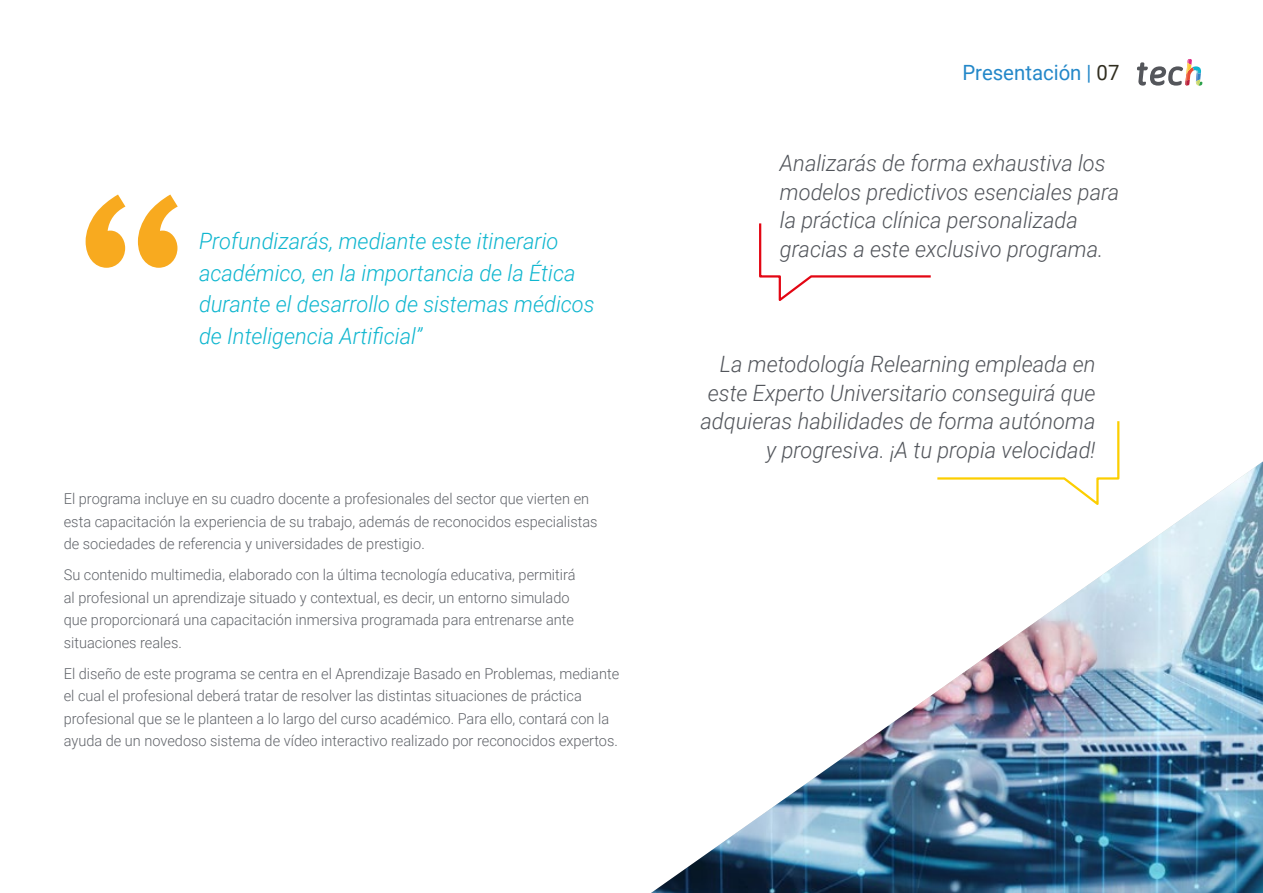
<style>
.page{position:relative;width:1263px;height:893px;background:#fff}
.page>*{position:absolute;margin:0;border:0;box-sizing:border-box;transform-origin:0 0}
.t1{font:italic 300 22.5px/28.5px "Roboto";color:#52555b;text-align:right}
.t2{font:italic 300 22.5px/31.5px "Roboto";color:#0fb6cf}
.t3{font:21px "Roboto";color:#2488c9}
.t4{font:300 15px/22.5px "Roboto";color:#61646a}
.s1{color:#312e20}
</style>
<div class="page">
<img style="left:651px;top:461px;width:612px;height:432px">
<svg style="left:935px;top:421px;width:185px;height:87px"></svg>
<svg style="left:759px;top:223px;width:172px;height:78px"></svg>
<svg style="left:86px;top:195px;width:92px;height:73px"></svg>
<svg style="left:1137px;top:59px;width:65px;height:27px"></svg>
<h1 class="t2" style="left:199px;top:224px;width:397px">Profundizarás, mediante este itinerario académico, en la importancia de la Ética durante el desarrollo de sistemas médicos de Inteligencia Artificial”</h1>
<p class="t4" style="left:64px;top:487px;width:535px">El programa incluye en su cuadro docente a profesionales del sector que vierten en esta capacitación la experiencia de su trabajo, además de reconocidos especialistas de sociedades de referencia y universidades de prestigio.</p>
<p class="t4" style="left:64px;top:563px;width:513px">Su contenido multimedia, elaborado con la última tecnología educativa, permitirá al profesional un aprendizaje situado y contextual, es decir, un entorno simulado que proporcionará una capacitación inmersiva programada para entrenarse ante situaciones reales.</p>
<p class="t4" style="left:64px;top:662px;width:557px">El diseño de este programa se centra en el Aprendizaje Basado en Problemas, mediante el cual el profesional deberá tratar de resolver las distintas situaciones de práctica profesional que se le planteen a lo largo del curso académico. Para ello, contará con la ayuda de un novedoso sistema de vídeo interactivo realizado por reconocidos expertos.</p>
<h2 class="t3" style="left:962px;top:57px;width:159px">Presentación | <span class="s1">07</span></h2>
<h1 class="t1" style="left:780px;top:148px;width:341px;text-align:left">Analizarás de forma exhaustiva los modelos predictivos esenciales para la práctica clínica personalizada gracias a este exclusivo programa.</h1>
<h1 class="t1" style="left:700px;top:349px;width:396px">La metodología Relearning empleada en este Experto Universitario conseguirá que adquieras habilidades de forma autónoma y progresiva. ¡A tu propia velocidad!</h1>
</div>
